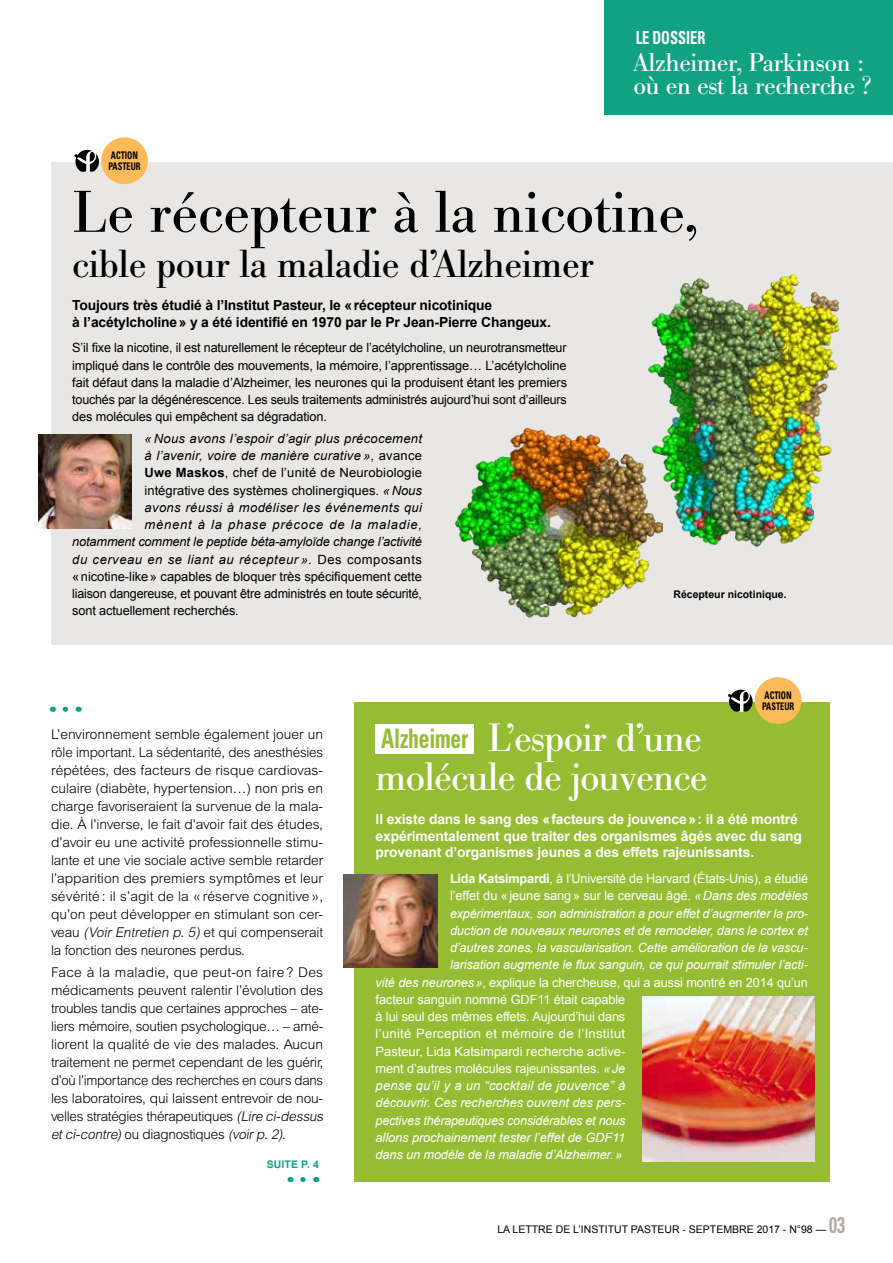
<style>
.page{position:relative;width:893px;height:1263px;background:#fff}
.page>*{position:absolute;margin:0;border:0;box-sizing:border-box;transform-origin:0 0}
.t1{font:58.05px "Bodoni BE";color:#000}
.t2{font:39px/39px "Bodoni BE";letter-spacing:-.02em;color:#fff}
.t3{font:38.7px "Bodoni BE";letter-spacing:-.01em;color:#000}
.t4{font:25.5px/22.5px "Bodoni BE";letter-spacing:-.015em;color:#fff}
.t5{font:700 condensed 18px "Univers LT Std";color:#fff;scale:.8 1}
.t6{font:700 13.8px/16.5px "Arial";letter-spacing:-.01em;color:#fff}
.t7{font:700 13.8px/16.5px "Arial";letter-spacing:-.01em;color:#000}
.t8{font:300 13.5px/18px "Arial MT Std";letter-spacing:-.01em;color:#000;text-align:justify}
.t9{font:12.75px/17.2px "Arial";letter-spacing:-.01em;color:#000;text-align:justify}
.t10{font:italic 12.75px "Arial";letter-spacing:-.01em;color:#fff}
.t11{font:12.75px "Arial";letter-spacing:-.01em;color:#fff}
.t12{font:italic 12.75px "Arial";letter-spacing:.02em;color:#000}
.t13{font:italic 12.75px "Arial";letter-spacing:-.01em;color:#000}
.t14{font:italic 12.75px "Arial";letter-spacing:.04em;color:#000}
.t15{font:12.75px "Arial";letter-spacing:.025em;color:#fff}
.t16{font:12.75px "Arial";letter-spacing:.015em;color:#000}
.t17{font:italic 12.75px "Arial";letter-spacing:.01em;color:#fff}
.t18{font:italic 12.75px "Arial";letter-spacing:.06em;color:#000}
.t19{font:10.5px "Arial";color:#000}
.t20{font:700 condensed 10.5px/10.5px "Univers LT Std";color:#000;scale:.8 1}
.t21{font:700 10.5px "Arial";color:#000}
.t22{font:700 10.5px "Arial";letter-spacing:.01em;color:#11a183}
.s1{font-style:normal}
.s2{font-weight:700}
.s3{font-style:italic}
.s4{font-family:"Univers LT Std";font-weight:700;font-stretch:condensed;font-size:27px;color:#96bc33}
.s5{font-family:"Univers LT Std";font-weight:700;font-stretch:condensed;font-size:22.5px;color:#b3ada5}
</style>
<div class="page">
<div style="left:51px;top:162px;width:842px;height:482px;background:#e9e7e5"></div>
<div style="left:354px;top:703px;width:475px;height:479px;background:#96bc33"></div>
<svg style="left:303px;top:1177px;width:3px;height:5px"></svg>
<svg style="left:65px;top:707px;width:3px;height:5px"></svg>
<div style="left:755px;top:677px;width:46px;height:47px;background:#fdba58;border-radius:50%"></div>
<svg style="left:728px;top:690px;width:25px;height:21px"></svg>
<img style="left:648px;top:273px;width:192px;height:273px">
<div style="left:101px;top:137px;width:47px;height:47px;background:#fdba58;border-radius:50%"></div>
<svg style="left:74px;top:150px;width:25px;height:22px"></svg>
<img style="left:38px;top:435px;width:94px;height:93px">
<img style="left:344px;top:874px;width:93px;height:94px">
<img style="left:642px;top:997px;width:172px;height:164px">
<img style="left:446px;top:403px;width:216px;height:242px">
<div style="left:375px;top:724px;width:99px;height:29px;background:#fff"></div>
<div style="left:604px;top:0;width:289px;height:115px;background:#11a183"></div>
<p class="t20" style="left:108px;top:150px;width:42px">ACTION<br>PASTEUR</p>
<h3 class="t5" style="left:636px;top:27px;width:89px">LE DOSSIER</h3>
<h3 class="t4" style="left:634px;top:52px;width:239px">Alzheimer, Parkinson : où en est la recherche ?</h3>
<h1 class="t1" style="left:72px;top:179px;width:627px">Le récepteur à la nicotine,</h1>
<h3 class="t3" style="left:72px;top:241px;width:523px">cible pour la maladie d’Alzheimer</h3>
<p class="t7" style="left:72px;top:297px;width:480px">Toujours très étudié à l’Institut Pasteur, le «récepteur nicotinique<br>à l’acétylcholine» y a été identifié en 1970 par le Pr Jean-Pierre Changeux.</p>
<p class="t9" style="left:72px;top:339px;width:496px">S’il fixe la nicotine, il est naturellement le récepteur de l’acétylcholine, un neurotransmetteur impliqué dans le contrôle des mouvements, la mémoire, l’apprentissage… L’acétylcholine fait défaut dans la maladie d’Alzheimer, les neurones qui la produisent étant les premiers touchés par la dégénérescence. Les seuls traitements administrés aujourd’hui sont d’ailleurs des molécules qui empêchent sa dégradation.</p>
<p class="t12" style="left:145px;top:431px;width:279px">« Nous avons l’espoir d’agir plus précocement</p>
<p class="t12" style="left:145px;top:449px;width:279px">à l’avenir, voire de manière curative »<span class="s1">, avance</span></p>
<p class="t16" style="left:145px;top:466px;width:279px"><span class="s2">Uwe Maskos</span>, chef de l’unité de Neurobiologie</p>
<p class="t9" style="left:145px;top:482px;width:279px">intégrative des systèmes cholinergiques. <span class="s3">«Nous</span></p>
<p class="t12" style="left:145px;top:500px;width:279px">avons réussi à modéliser les événements qui</p>
<p class="t18" style="left:145px;top:518px;width:279px">mènent à la phase précoce de la maladie,</p>
<p class="t13" style="left:72px;top:535px;width:351px">notamment comment le peptide béta-amyloïde change l’activité</p>
<p class="t14" style="left:72px;top:552px;width:351px">du cerveau en se liant au récepteur ». <span class="s1">Des composants</span></p>
<p class="t9" style="left:72px;top:568px;width:351px">«nicotine-like» capables de bloquer très spécifiquement cette</p>
<p class="t9" style="left:72px;top:585px;width:351px">liaison dangereuse, et pouvant être administrés en toute sécurité,</p>
<p class="t9" style="left:72px;top:602px;width:168px">sont actuellement recherchés.</p>
<p class="t21" style="left:673px;top:589px;width:115px">Récepteur nicotinique.</p>
<p class="t20" style="left:762px;top:690px;width:42px">ACTION<br>PASTEUR</p>
<p class="t8" style="left:51px;top:725px;width:274px">L’environnement semble également jouer un rôle important. La sédentarité, des anesthésies répétées, des facteurs de risque cardiovas&shy;culaire (diabète, hypertension…) non pris en charge favoriseraient la survenue de la mala&shy;die. À l’inverse, le fait d’avoir fait des études, d’avoir eu une activité professionnelle stimu&shy;lante et une vie sociale active semble retarder l’apparition des premiers symptômes et leur sévérité : il s’agit de la « réserve cognitive », qu’on peut développer en stimulant son cer&shy;veau <span class="s3">(Voir Entretien p.5)</span> et qui compenserait la fonction des neurones perdus.</p>
<p class="t8" style="left:51px;top:963px;width:276px;text-align:left">Face à la maladie, que peut-on faire ? Des médicaments peuvent ralentir l’évolution des troubles tandis que certaines approches – ate&shy;liers mémoire, soutien psychologique… – amé&shy;liorent la qualité de vie des malades. Aucun traitement ne permet cependant de les guérir, d’où l’importance des recherches en cours dans les laboratoires, qui laissent entrevoir de nou&shy;velles stratégies thérapeutiques <span class="s3">(Lire ci-dessus etci-contre)</span>o u d i a g n o st i q u es <span class="s3">(voirp. 2)</span>.</p>
<p class="t22" style="left:267px;top:1158px;width:54px">SUITE P. 4</p>
<h2 class="t2" style="left:376px;top:720px;width:334px"><span class="s4">Alzheimer</span> L’espoir d’une molécule de jouvence</h2>
<p class="t6" style="left:376px;top:811px;width:428px">Il existe dans le sang des «facteurs de jouvence»: il a été montré expérimentalement que traiter des organismes âgés avec du sang provenant d’organismes jeunes a des effets rajeunissants.</p>
<p class="t11" style="left:450px;top:871px;width:359px"><span class="s2">Lida Katsimpardi</span>, à l’Université de Harvard (États-Unis), a étudié</p>
<p class="t11" style="left:450px;top:889px;width:359px">l’effet du «jeune sang» sur le cerveau âgé. <span class="s3">«Dans des modèles</span></p>
<p class="t10" style="left:450px;top:906px;width:359px">expérimentaux, son administration a pour effet d’augmenter la pro-</p>
<p class="t10" style="left:450px;top:923px;width:359px">duction de nouveaux neurones et de remodeler, dans le cortex et</p>
<p class="t10" style="left:450px;top:940px;width:359px">d’autres zones, la vascularisation. Cette amélioration de la vascu-</p>
<p class="t10" style="left:450px;top:958px;width:359px">larisation augmente le flux sanguin, ce qui pourrait stimuler l’acti-</p>
<p class="t11" style="left:376px;top:975px;width:434px"><span class="s3">vité des neurones»</span>, explique la chercheuse, qui a aussi montré en 2014 qu’un</p>
<p class="t11" style="left:376px;top:992px;width:251px">facteur sanguin nommé GDF11 était capable</p>
<p class="t11" style="left:376px;top:1009px;width:251px">à lui seul des mêmes effets. Aujourd’hui dans</p>
<p class="t15" style="left:376px;top:1027px;width:251px">l’unité Perception et mémoire de l’Institut</p>
<p class="t11" style="left:376px;top:1044px;width:251px">Pasteur, Lida Katsimpardi recherche active-</p>
<p class="t11" style="left:376px;top:1061px;width:251px">ment d’autres molécules rajeunissantes. <span class="s3">«Je</span></p>
<p class="t17" style="left:376px;top:1078px;width:251px">pense qu’il y a un “cocktail de jouvence” à</p>
<p class="t10" style="left:376px;top:1096px;width:251px">découvrir. Ces recherches ouvrent des pers-</p>
<p class="t10" style="left:376px;top:1113px;width:251px">pectives thérapeutiques considérables et nous</p>
<p class="t10" style="left:376px;top:1130px;width:251px">allons prochainement tester l’effet de GDF11</p>
<p class="t10" style="left:376px;top:1147px;width:248px">dans un modèle de la maladie d’Alzheimer.»</p>
<p class="t19" style="left:497px;top:1224px;width:349px">LA LETTRE DE L’INSTITUT PASTEUR - SEPTEMBRE 2017 - N°98 — <span class="s5">03</span></p>
</div>
